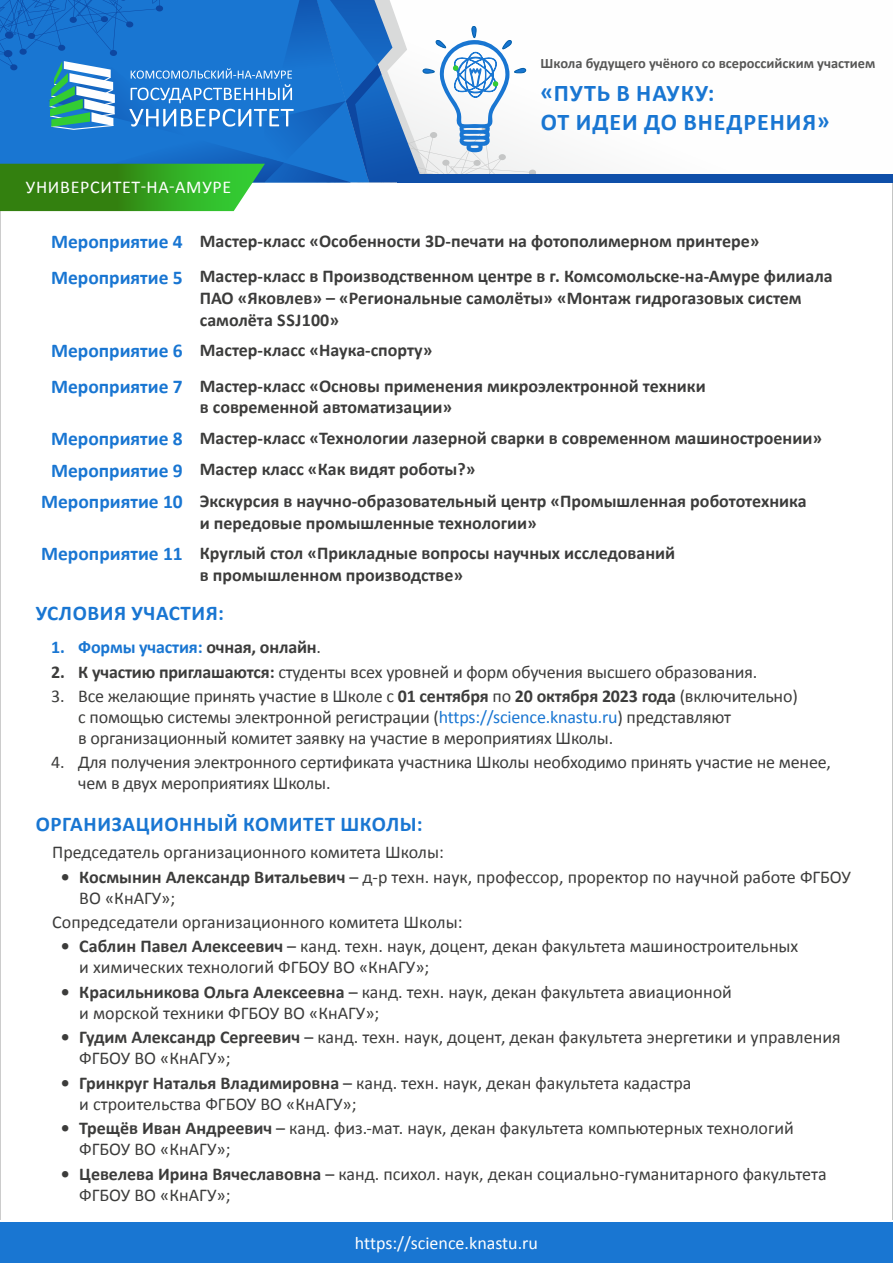
<style>
.page{position:relative;width:893px;height:1263px;background:#fff}
.page>*{position:absolute;margin:0;border:0;box-sizing:border-box;transform-origin:0 0}
.t1{font:700 24px/28.8px "Calibri";letter-spacing:.04em;color:#1976d2}
.t2{font:700 21px "Calibri";letter-spacing:.03em;color:#1976d2}
.t3{font:18px/21px "Calibri";letter-spacing:-.01em;color:#3c3c3b}
.t4{font:700 18px/35.4px "Calibri";color:#3c3c3b}
.t5{font:700 18px "Calibri";letter-spacing:-.01em;color:#1976d2}
.t6{font:18px "Calibri";color:#fff}
.t7{font:18px "Calibri";letter-spacing:.04em;color:#fff}
.t8{font:700 14.4px "Calibri";color:#575756}
.s1{font-size:19.5px;color:#1976d2}
.s2{color:#3c3c3b}
.s3{font-weight:400;color:#3c3c3b}
.s4{font-weight:700}
.s5{color:#1976d2}
</style>
<div class="page">
<div style="left:398px;top:174px;width:495px;height:8px;background:#0f4fa9"></div>
<div style="left:0;top:1222px;width:893px;height:41px;background:#1976d2"></div>
<svg style="left:0;top:0;width:536px;height:211px"></svg>
<p class="t7" style="left:26px;top:175px;width:207px">УНИВЕРСИТЕТ-НА-АМУРЕ</p>
<p class="t8" style="left:540px;top:54px;width:336px">Школа будущего учёного со всероссийским участием</p>
<h1 class="t1" style="left:540px;top:79px;width:291px">«ПУТЬ В НАУКУ:<br>ОТ ИДЕИ ДО ВНЕДРЕНИЯ»</h1>
<p class="t4" style="left:51px;top:223px;width:783px"><span class="s1">Мероприятие 4</span> Мастер-класс «Особенности 3D-печати на фотополимерном принтере»<br><span class="s1">Мероприятие 5</span> Мастер-класс в Производственном центре в г. Комсомольске-на-Амуре филиала</p>
<p class="t4" style="left:200px;top:287px;width:603px;line-height:21.6px">ПАО «Яковлев» – «Региональные самолёты» «Монтаж гидрогазовых систем самолёта SSJ100»</p>
<p class="t4" style="left:51px;top:332px;width:656px"><span class="s1">Мероприятие 6</span> Мастер-класс «Наука-спорту»<br><span class="s1">Мероприятие 7</span> Мастер-класс «Основы применения микроэлектронной техники</p>
<p class="t4" style="left:200px;top:389px;width:254px">в современной автоматизации»</p>
<p class="t4" style="left:51px;top:420px;width:773px"><span class="s1">Мероприятие 8</span> Мастер-класс «Технологии лазерной сварки в современном машиностроении»</p>
<p class="t4" style="left:51px;top:452px;width:426px"><span class="s1">Мероприятие 9</span> Мастер класс «Как видят роботы?»</p>
<p class="t4" style="left:41px;top:483px;width:767px"><span class="s1">Мероприятие 10</span> Экскурсия в научно-образовательный центр «Промышленная робототехника</p>
<p class="t4" style="left:41px;top:507px;width:636px;line-height:30.5px;text-indent:159px">и передовые промышленные технологии»<br><span class="s1">Мероприятие 11</span> Круглый стол «Прикладные вопросы научных исследований</p>
<p class="t4" style="left:200px;top:557px;width:265px">в промышленном производстве»</p>
<p class="t2" style="left:36px;top:599px;width:190px">УСЛОВИЯ УЧАСТИЯ:</p>
<p class="t5" style="left:51px;top:636px;width:271px">1. Формы участия: <span class="s2">очная, онлайн</span><span class="s3">.</span></p>
<p class="t3" style="left:51px;top:661px;width:707px"><span class="s4">2. К участию приглашаются:</span> студенты всех уровней и форм обучения высшего образования.</p>
<p class="t3" style="left:78px;top:685px;width:721px;text-indent:-27px">3. Все желающие принять участие в Школе с <span class="s4">01 сентября</span> по <span class="s4">20 октября 2023 года</span> (включительно) с помощью системы электронной регистрации (<span class="s5">https://science.knastu.ru</span>) представляют<br>в организационный комитет заявку на участие в мероприятиях Школы.</p>
<p class="t3" style="left:78px;top:752px;width:754px;text-indent:-27px">4. Для получения электронного сертификата участника Школы необходимо принять участие не менее, чем в двух мероприятиях Школы.</p>
<p class="t2" style="left:36px;top:811px;width:388px">ОРГАНИЗАЦИОННЫЙ КОМИТЕТ ШКОЛЫ:</p>
<p class="t3" style="left:52px;top:842px;width:393px">Председатель организационного комитета Школы:</p>
<p class="t3" style="left:79px;top:866px;width:773px;text-indent:-19px"><span class="s4">• Космынин Александр Витальевич</span> – д-р техн. наук, профессор, проректор по научной работе ФГБОУ<br>ВО «КнАГУ»;</p>
<p class="t3" style="left:52px;top:911px;width:412px">Сопредседатели организационного комитета Школы:</p>
<p class="t3" style="left:79px;top:936px;width:721px;text-indent:-19px"><span class="s4">• Саблин Павел Алексеевич</span> – канд. техн. наук, доцент, декан факультета машиностроительных и химических технологий ФГБОУ ВО «КнАГУ»;</p>
<p class="t3" style="left:79px;top:981px;width:654px;text-indent:-19px"><span class="s4">• Красильникова Ольга Алексеевна</span> – канд. техн. наук, декан факультета авиационной и морской техники ФГБОУ ВО «КнАГУ»;</p>
<p class="t3" style="left:79px;top:1027px;width:763px;text-indent:-19px"><span class="s4">• Гудим Александр Сергеевич</span> – канд. техн. наук, доцент, декан факультета энергетики и управления<br>ФГБОУ ВО «КнАГУ»;</p>
<p class="t3" style="left:79px;top:1072px;width:614px;text-indent:-19px"><span class="s4">• Гринкруг Наталья Владимировна</span> – канд. техн. наук, декан факультета кадастра и строительства ФГБОУ ВО «КнАГУ»;</p>
<p class="t3" style="left:79px;top:1118px;width:716px;text-indent:-19px"><span class="s4">• Трещёв Иван Андреевич</span> – канд. физ.-мат. наук, декан факультета компьютерных технологий<br>ФГБОУ ВО «КнАГУ»;</p>
<p class="t3" style="left:79px;top:1163px;width:749px;text-indent:-19px"><span class="s4">• Цевелева Ирина Вячеславовна</span> – канд. психол. наук, декан социально-гуманитарного факультета<br>ФГБОУ ВО «КнАГУ»;</p>
<p class="t6" style="left:355px;top:1231px;width:185px">https://science.knastu.ru</p>
</div>
